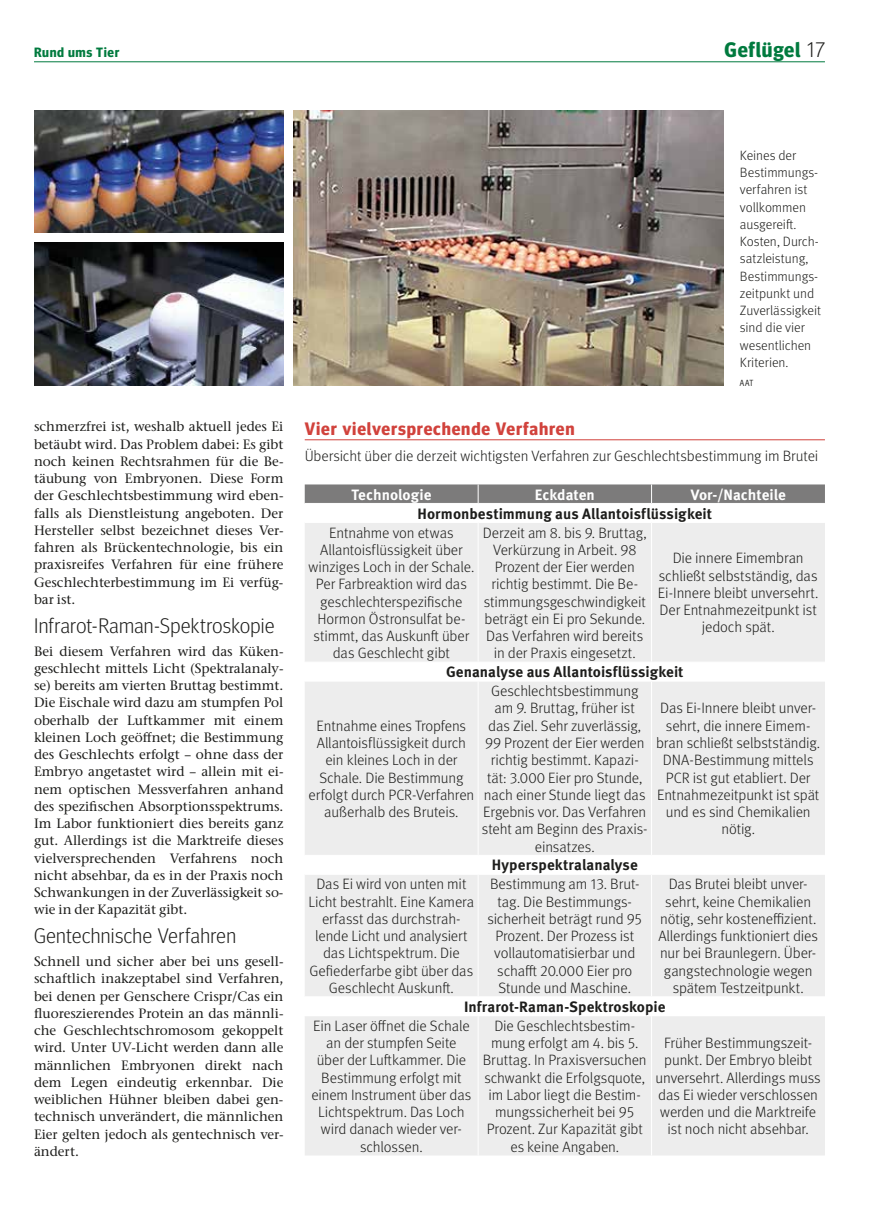
<style>
.page{position:relative;width:893px;height:1212px;background:#fff}
.page>*{position:absolute;margin:0;border:0;box-sizing:border-box;transform-origin:0 0}
.t1{font:300 21px "Meta Headline Pro";letter-spacing:.02em;color:#1d1d1b}
.t2{font:700 21px "Meta Headline Pro";letter-spacing:.035em;color:#007a3e}
.t3{font:700 18px "Meta Headline Pro";letter-spacing:.05em;color:#d1423c}
.t4{font:300 15px/17.2px "Meta Pro";letter-spacing:-.01em;color:#1d1d1b;text-align:center}
.t5{font:700 15px "Meta Pro";color:#1d1d1b}
.t6{font:700 15px "Meta Pro";color:#fff}
.t7{font:500 13.5px/17.2px "Stone Serif ITC Pro";color:#1d1d1b;text-align:justify}
.t8{font:300 13.5px/17.2px "Meta Pro";letter-spacing:-.005em;color:#1d1d1b}
.t9{font:700 13.5px "Meta Headline Pro";letter-spacing:.045em;color:#007a3e}
.t10{font:9px "Meta Pro Cond Norm";color:#1d1d1b}
.s1{font-weight:300;color:#1d1d1b}
</style>
<div class="page">
<hr style="left:34px;top:61px;width:791px;height:1px;background:#007a3e">
<hr style="left:305px;top:439px;width:520px;height:1px;background:#d1423c">
<div style="left:305px;top:523px;width:520px;height:632px;background:#ededed"></div>
<div style="left:305px;top:997px;width:520px;height:19px;background:#fff"></div>
<div style="left:305px;top:484px;width:520px;height:19px;background:#7c7b7b"></div>
<hr style="left:478px;top:523px;width:1px;height:139px;background:#fff">
<hr style="left:651px;top:523px;width:1px;height:139px;background:#fff">
<hr style="left:305px;top:662px;width:173px;height:1px;background:#fff">
<hr style="left:478px;top:662px;width:173px;height:1px;background:#fff">
<hr style="left:651px;top:662px;width:174px;height:1px;background:#fff">
<hr style="left:305px;top:681px;width:173px;height:1px;background:#fff">
<hr style="left:478px;top:681px;width:173px;height:1px;background:#fff">
<hr style="left:478px;top:681px;width:1px;height:174px;background:#fff">
<hr style="left:651px;top:681px;width:174px;height:1px;background:#fff">
<hr style="left:651px;top:681px;width:1px;height:174px;background:#fff">
<hr style="left:305px;top:855px;width:173px;height:1px;background:#fff">
<hr style="left:478px;top:855px;width:173px;height:1px;background:#fff">
<hr style="left:651px;top:855px;width:174px;height:1px;background:#fff">
<hr style="left:305px;top:874px;width:173px;height:1px;background:#fff">
<hr style="left:478px;top:874px;width:173px;height:1px;background:#fff">
<hr style="left:478px;top:875px;width:1px;height:121px;background:#fff">
<hr style="left:651px;top:874px;width:174px;height:1px;background:#fff">
<hr style="left:651px;top:875px;width:1px;height:121px;background:#fff">
<hr style="left:305px;top:996px;width:173px;height:1px;background:#fff">
<hr style="left:478px;top:996px;width:173px;height:1px;background:#fff">
<hr style="left:651px;top:996px;width:174px;height:1px;background:#fff">
<hr style="left:478px;top:1016px;width:1px;height:139px;background:#fff">
<hr style="left:651px;top:1016px;width:1px;height:139px;background:#fff">
<img style="left:34px;top:242px;width:249px;height:144px">
<img style="left:293px;top:111px;width:431px;height:275px">
<img style="left:34px;top:111px;width:249px;height:121px">
<p class="t9" style="left:34px;top:42px;width:87px">Rund ums Tier</p>
<h1 class="t2" style="left:725px;top:33px;width:102px">Geflügel <span class="s1">17</span></h1>
<p class="t7" style="left:34px;top:418px;width:251px">schmerzfrei ist, weshalb aktuell jedes Ei betäubt wird. Das Problem dabei: Es gibt noch keinen Rechtsrahmen für die Be&shy;täubung von Embryonen. Diese Form der Geschlechtsbestimmung wird eben&shy;falls als Dienstleistung angeboten. Der Hersteller selbst bezeichnet dieses Ver&shy;fahren als Brückentechnologie, bis ein praxisreifes Verfahren für eine frühere Geschlechterbestimmung im Ei verfüg&shy;bar ist.</p>
<h1 class="t1" style="left:34px;top:610px;width:242px">Infrarot-Raman-Spektroskopie</h1>
<p class="t7" style="left:34px;top:642px;width:251px">Bei diesem Verfahren wird das Küken&shy;geschlecht mittels Licht (Spektralanaly&shy;se) bereits am vierten Bruttag bestimmt.<br>Die Eischale wird dazu am stumpfen Pol oberhalb der Luftkammer mit einem kleinen Loch geöffnet; die Bestimmung des Geschlechts erfolgt – ohne dass der Embryo angetastet wird – allein mit ei&shy;nem optischen Messverfahren anhand des spezifischen Absorptionsspektrums.<br>Im Labor funktioniert dies bereits ganz gut. Allerdings ist die Marktreife dieses vielversprechenden Verfahrens noch nicht absehbar, da es in der Praxis noch Schwankungen in der Zuverlässigkeit so&shy;wie in der Kapazität gibt.</p>
<h1 class="t1" style="left:34px;top:921px;width:204px">Gentechnische Verfahren</h1>
<p class="t7" style="left:34px;top:953px;width:251px">Schnell und sicher aber bei uns gesell&shy;schaftlich inakzeptabel sind Verfahren, bei denen per Genschere Crispr/Cas ein fluoreszierendes Protein an das männli&shy;che Geschlechtschromosom gekoppelt wird. Unter UV-Licht werden dann alle männlichen Embryonen direkt nach dem Legen eindeutig erkennbar. Die weiblichen Hühner bleiben dabei gen&shy;technisch unverändert, die männlichen Eier gelten jedoch als gentechnisch ver&shy;ändert.</p>
<p class="t8" style="left:740px;top:146px;width:83px">Keines der<br>Bestimmungs&shy;verfahren ist vollkommen ausgereift.<br>Kosten, Durch&shy;satzleistung,<br>Bestimmungs&shy;zeitpunkt und<br>Zuverlässigkeit sind die vier wesentlichen<br>Kriterien.</p>
<p class="t10" style="left:740px;top:376px;width:15px">AAT</p>
<p class="t3" style="left:305px;top:415px;width:271px">Vier vielversprechende Verfahren</p>
<p class="t4" style="left:305px;top:446px;width:515px">Übersicht über die derzeit wichtigsten Verfahren zur Geschlechtsbestimmung im Brutei</p>
<p class="t6" style="left:351px;top:483px;width:82px">Technologie</p>
<p class="t6" style="left:535px;top:483px;width:62px">Eckdaten</p>
<p class="t6" style="left:691px;top:483px;width:97px">Vor-/Nachteile</p>
<p class="t5" style="left:418px;top:502px;width:296px">Hormonbestimmung aus Allantoisflüssigkeit</p>
<p class="t4" style="left:309px;top:523px;width:167px">Entnahme von etwas<br>Allantoisflüssigkeit über winziges Loch in der Schale.<br>Per Farbreaktion wird das geschlechterspezifische<br>Hormon Östronsulfat be&shy;stimmt, das Auskunft über das Geschlecht gibt</p>
<p class="t4" style="left:483px;top:523px;width:165px">Derzeit am 8. bis 9. Bruttag,<br>Verkürzung in Arbeit. 98<br>Prozent der Eier werden richtig bestimmt. Die Be&shy;stimmungsgeschwindigkeit beträgt ein Ei pro Sekunde.<br>Das Verfahren wird bereits in der Praxis eingesetzt.</p>
<p class="t4" style="left:658px;top:549px;width:162px">Die innere Eimembran schließt selbstständig, das<br>Ei-Innere bleibt unversehrt.<br>Der Entnahmezeitpunkt ist jedoch spät.</p>
<p class="t5" style="left:446px;top:660px;width:239px">Genanalyse aus Allantoisflüssigkeit</p>
<p class="t4" style="left:309px;top:716px;width:167px">Entnahme eines Tropfens<br>Allantoisflüssigkeit durch ein kleines Loch in der<br>Schale. Die Bestimmung erfolgt durch PCR-Verfahren außerhalb des Bruteis.</p>
<p class="t4" style="left:482px;top:682px;width:167px">Geschlechtsbestimmung am 9. Bruttag, früher ist das Ziel. Sehr zuverlässig,<br>99 Prozent der Eier werden richtig bestimmt. Kapazi&shy;tät: 3.000 Eier pro Stunde, nach einer Stunde liegt das<br>Ergebnis vor. Das Verfahren steht am Beginn des Praxis&shy;einsatzes.</p>
<p class="t4" style="left:656px;top:699px;width:166px">Das Ei-Innere bleibt unver&shy;sehrt, die innere Eimem&shy;bran schließt selbstständig.<br>DNA-Bestimmung mittels<br>PCR ist gut etabliert. Der<br>Entnahmezeitpunkt ist spät und es sind Chemikalien nötig.</p>
<p class="t5" style="left:492px;top:853px;width:148px">Hyperspektralanalyse</p>
<p class="t4" style="left:308px;top:875px;width:167px">Das Ei wird von unten mit<br>Licht bestrahlt. Eine Kamera erfasst das durchstrah&shy;lende Licht und analysiert das Lichtspektrum. Die<br>Gefiederfarbe gibt über das<br>Geschlecht Auskunft.</p>
<p class="t4" style="left:487px;top:875px;width:156px">Bestimmung am 13. Brut&shy;tag. Die Bestimmungs&shy;sicherheit beträgt rund 95<br>Prozent. Der Prozess ist vollautomatisierbar und schafft 20.000 Eier pro<br>Stunde und Maschine.</p>
<p class="t4" style="left:658px;top:875px;width:161px">Das Brutei bleibt unver&shy;sehrt, keine Chemikalien nötig, sehr kosteneffizient.<br>Allerdings funktioniert dies nur bei Braunlegern. Über&shy;gangstechnologie wegen spätem Testzeitpunkt.</p>
<p class="t5" style="left:464px;top:995px;width:203px">Infrarot-Raman-Spektroskopie</p>
<p class="t4" style="left:311px;top:1016px;width:162px">Ein Laser öffnet die Schale an der stumpfen Seite über der Luftkammer. Die<br>Bestimmung erfolgt mit einem Instrument über das<br>Lichtspektrum. Das Loch wird danach wieder ver&shy;schlossen.</p>
<p class="t4" style="left:483px;top:1016px;width:165px">Die Geschlechtsbestim&shy;mung erfolgt am 4. bis 5.<br>Bruttag. In Praxisversuchen schwankt die Erfolgsquote, im Labor liegt die Bestim&shy;mungssicherheit bei 95<br>Prozent. Zur Kapazität gibt es keine Angaben.</p>
<p class="t4" style="left:656px;top:1033px;width:167px">Früher Bestimmungszeit&shy;punkt. Der Embryo bleibt unversehrt. Allerdings muss das Ei wieder verschlossen werden und die Marktreife ist noch nicht absehbar.</p>
</div>
